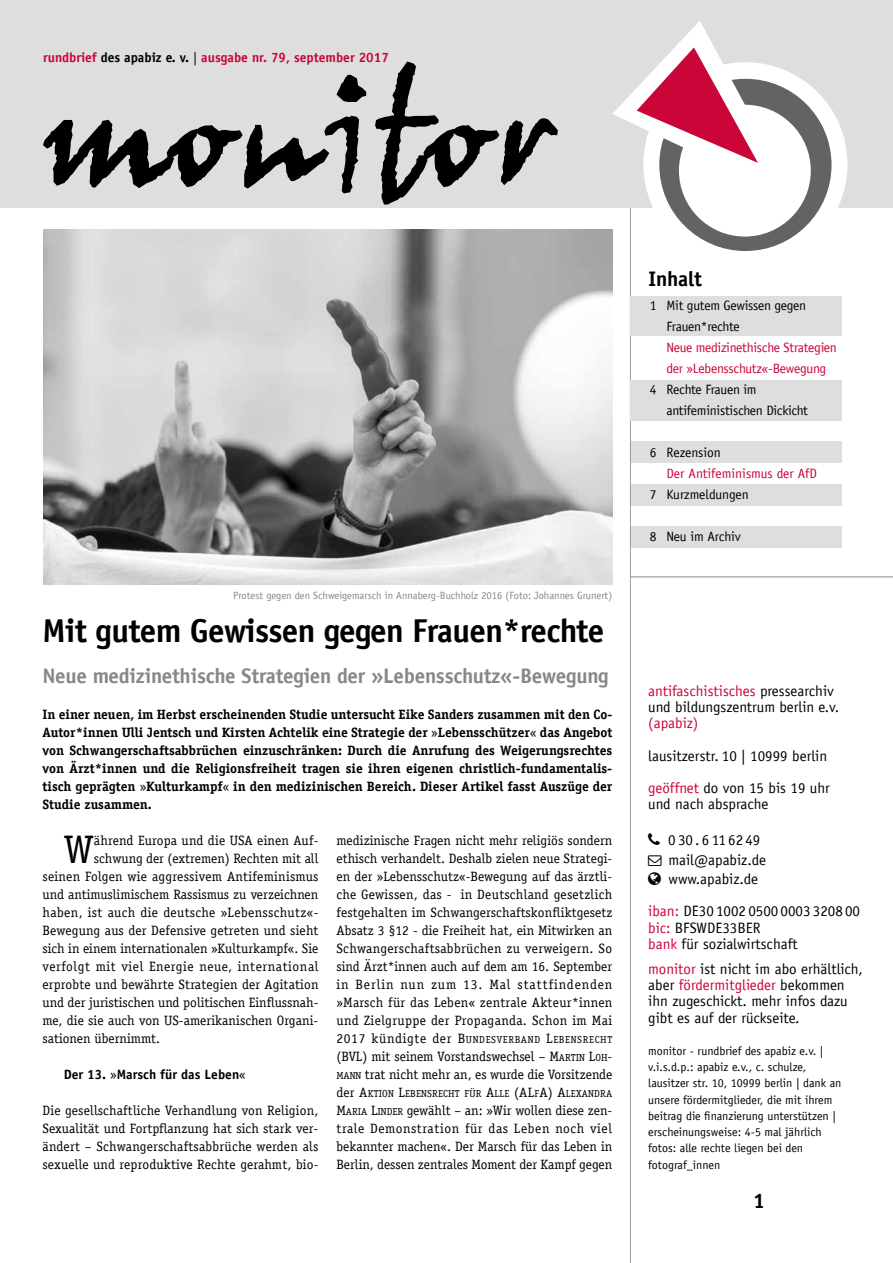
<style>
.page{position:relative;width:893px;height:1263px;background:#fff}
.page>*{position:absolute;margin:0;border:0;box-sizing:border-box;transform-origin:0 0}
.t1{font:39.75px "Officina Serif LT";color:#000}
.t2{font:700 33px "Officina Sans LT";letter-spacing:-.02em;color:#000}
.t3{font:700 21px "Officina Sans LT";letter-spacing:-.01em;color:#878787}
.t4{font:700 21px "Officina Sans LT";letter-spacing:-.01em;color:#000}
.t5{font:15px/16.2px "Officina Sans LT";color:#000}
.t6{font:15px "Officina Sans LT";color:#ca0538}
.t7{font:13.5px/18px "Officina Serif LT";color:#000;text-align:justify}
.t8{font:700 13.5px/18px "Officina Serif LT";color:#000;text-align:justify}
.t9{font:13.5px/21px "Officina Sans LT";letter-spacing:-.02em;color:#000}
.t10{font:13.5px "Officina Sans LT";letter-spacing:-.02em;color:#ca0538}
.t11{font:700 13.5px "Officina Sans LT";color:#ca0538}
.t12{font:13.5px "Officina Serif LT";letter-spacing:.02em;color:#000}
.t13{font:13.5px "Officina Serif LT";letter-spacing:.04em;color:#000}
.t14{font:13.5px "Officina Serif LT";letter-spacing:.03em;color:#000}
.t15{font:700 13.5px "Officina Sans";color:#000}
.t16{font:13.5px "Officina Sans LT";color:#000}
.t17{font:13.5px "Officina Sans LT";color:#ca0538}
.t18{font:12px/16.2px "Officina Sans LT";color:#000}
.t19{font:10.5px "Officina Sans LT";color:#878787}
.t20{font:10.2px "Officina Serif LT";letter-spacing:.02em;color:#000}
.t21{font:10.2px "Officina Serif LT";letter-spacing:.065em;color:#000}
.s1{color:#000}
.s2{font-weight:400;color:#000}
.s3{font-weight:400}
.s4{font-family:"Officina Serif LT";font-weight:400}
.s5{font-size:13.5px}
.s6{font-style:inherit}
.s7{font-size:10.2px}
.s8{font-family:"Officina Serif LT"}
.s9{color:#ca0538}
</style>
<div class="page">
<div style="left:630px;top:526px;width:212px;height:21px;background:#dedede"></div>
<div style="left:630px;top:485px;width:212px;height:21px;background:#dedede"></div>
<div style="left:630px;top:442px;width:212px;height:21px;background:#dedede"></div>
<hr style="left:630px;top:0;width:1px;height:1263px;background:#9d9d9c">
<div style="left:0;top:0;width:893px;height:207px;background:#dedede"></div>
<div style="left:643px;top:62px;width:204px;height:204px;background:#fff;border-radius:50%"></div>
<div style="left:659px;top:79px;width:172px;height:172px;background:#646363;border-radius:50%"></div>
<div style="left:679px;top:105px;width:132px;height:132px;background:#fff;border-radius:50%"></div>
<svg style="left:613px;top:21px;width:184px;height:177px"></svg>
<svg style="left:43px;top:61px;width:515px;height:144px"></svg>
<div style="left:631px;top:296px;width:211px;height:39px;background:#dedede"></div>
<div style="left:631px;top:380px;width:211px;height:40px;background:#dedede"></div>
<hr style="left:631px;top:576px;width:262px;height:1px;background:#878787">
<img style="left:43px;top:229px;width:569px;height:356px">
<p class="t11" style="left:43px;top:49px;width:347px">rundbrief <span class="s1">des apabiz e. v.</span> <span class="s2">|</span> ausgabe nr. 79, september 2017</p>
<p class="t19" style="left:233px;top:589px;width:380px">Protest gegen den Schweigemarsch in Annaberg-Buchholz 2016 (Foto: Johannes Grunert)</p>
<h2 class="t2" style="left:43px;top:610px;width:563px">Mit gutem Gewissen gegen Frauen*rechte</h2>
<h3 class="t3" style="left:43px;top:663px;width:568px">Neue medizinethische Strategien der »Lebensschutz«-Bewegung</h3>
<p class="t8" style="left:43px;top:706px;width:571px">In einer neuen, im Herbst erscheinenden Studie untersucht Eike Sanders zusammen mit den Co-Autor*innen Ulli Jentsch und Kirsten Achtelik eine Strategie der <span class="s3">»</span>Lebensschützer<span class="s3">«</span> das Angebot von Schwangerschaftsabbrüchen einzuschränken: Durch die Anrufung des Weigerungsrechtes von Ärzt*innen und die Religionsfreiheit tragen sie ihren eigenen christlich-fundamentalis&shy;tisch geprägten <span class="s3">»</span>Kulturkampf<span class="s3">«</span> in den medizinischen Bereich. Dieser Artikel fasst Auszüge der Studie zusammen.</p>
<h1 class="t1" style="left:64px;top:827px;width:32px">W</h1>
<p class="t7" style="left:94px;top:832px;width:226px">ährend Europa und die USA einen Auf-</p>
<p class="t7" style="left:94px;top:850px;width:226px">schwung der (extremen) Rechten mit all</p>
<p class="t12" style="left:43px;top:869px;width:277px">seinen Folgen wie aggressivem Antifeminismus</p>
<p class="t7" style="left:43px;top:886px;width:277px">und antimuslimischem Rassismus zu verzeichnen</p>
<p class="t14" style="left:43px;top:905px;width:277px">haben, ist auch die deutsche »Lebensschutz«-</p>
<p class="t7" style="left:43px;top:922px;width:277px">Bewegung aus der Defensive getreten und sieht</p>
<p class="t7" style="left:43px;top:940px;width:277px">sich in einem internationalen »Kulturkampf«. Sie</p>
<p class="t13" style="left:43px;top:959px;width:278px">verfolgt mit viel Energie neue, international</p>
<p class="t7" style="left:43px;top:976px;width:278px">erprobte und bewährte Strategien der Agitation</p>
<p class="t7" style="left:43px;top:994px;width:277px">und der juristischen und politischen Einflussnah-</p>
<p class="t7" style="left:43px;top:1012px;width:277px">me, die sie auch von US-amerikanischen Organi-</p>
<p class="t7" style="left:43px;top:1030px;width:119px">sationen übernimmt.</p>
<p class="t15" style="left:64px;top:1066px;width:183px">Der 13. <span class="s4">»</span>Marsch für das Leben<span class="s4">«</span></p>
<p class="t7" style="left:43px;top:1102px;width:277px">Die gesellschaftliche Verhandlung von Religion, Sexualität und Fortpflanzung hat sich stark ver&shy;ändert – Schwangerschaftsabbrüche werden als sexuelle und reproduktive Rechte gerahmt, bio-</p>
<p class="t7" style="left:336px;top:832px;width:278px">medizinische Fragen nicht mehr religiös sondern ethisch verhandelt. Deshalb zielen neue Strategi&shy;en der »Lebensschutz«-Bewegung auf das ärztli&shy;che Gewissen, das - in Deutschland gesetzlich festgehalten im Schwangerschaftskonfliktgesetz Absatz 3 §12 - die Freiheit hat, ein Mitwirken an Schwangerschaftsabbrüchen zu verweigern. So sind Ärzt*innen auch auf dem am 16. September in Berlin nun zum 13. Mal stattfindenden »Marsch für das Leben« zentrale Akteur*innen und Zielgruppe der Propaganda. Schon im Mai</p>
<p class="t21" style="left:336px;top:1034px;width:277px"><span class="s5">2017 kündigte der</span> <span class="s5">B</span>UNDESVERBAND <span class="s5">L</span>EBENSRECHT</p>
<p class="t7" style="left:336px;top:1048px;width:277px"><span class="s6">(BVL)</span> mit seinem Vorstandswechsel – <span class="s6">M</span><span class="s7">ARTIN</span> <span class="s6">L</span><span class="s7">OH</span><span class="s6">-<br></span><span class="s7">MANN</span> trat nicht mehr an, es wurde die Vorsitzende</p>
<p class="t20" style="left:336px;top:1088px;width:277px"><span class="s5">der</span> <span class="s5">A</span>KTION <span class="s5">L</span>EBENSRECHT FÜR <span class="s5">A</span>LLE <span class="s5">(AL</span>F<span class="s5">A) A</span>LEXANDRA</p>
<p class="t7" style="left:336px;top:1102px;width:277px"><span class="s6">M</span><span class="s7">ARIA</span> <span class="s6">L</span><span class="s7">INDER</span> gewählt – an: »Wir wollen diese zen&shy;trale Demonstration für das Leben noch viel bekannter machen«. Der Marsch für das Leben in Berlin, dessen zentrales Moment der Kampf gegen</p>
<h3 class="t4" style="left:648px;top:266px;width:55px">Inhalt</h3>
<p class="t9" style="left:666px;top:295px;width:141px;text-indent:-16px">1 Mit gutem Gewissen gegen<br>Frauen*rechte</p>
<p class="t10" style="left:666px;top:340px;width:172px">Neue medizinethische Strategien</p>
<p class="t10" style="left:666px;top:361px;width:161px">der <span class="s8">»</span>Lebensschutz<span class="s8">«</span>-Bewegung</p>
<p class="t9" style="left:650px;top:379px;width:108px">4 Rechte Frauen im</p>
<p class="t9" style="left:666px;top:400px;width:143px">antifeministischen Dickicht</p>
<p class="t16" style="left:650px;top:445px;width:72px">6 Rezension</p>
<p class="t17" style="left:666px;top:466px;width:152px">Der Antifeminismus der AfD</p>
<p class="t16" style="left:650px;top:487px;width:100px">7 Kurzmeldungen</p>
<p class="t9" style="left:650px;top:526px;width:92px">8 Neu im Archiv</p>
<p class="t5" style="left:648px;top:683px;width:192px"><span class="s9">antifaschistisches</span> pressearchiv und bildungszentrum berlin e.v.</p>
<p class="t6" style="left:648px;top:714px;width:52px">(apabiz)</p>
<p class="t5" style="left:648px;top:739px;width:183px;line-height:32.4px">lausitzerstr. 10 | 10999 berlin <span class="s9">geöffnet</span> do von 15 bis 19 uhr</p>
<p class="t5" style="left:648px;top:796px;width:122px">und nach absprache</p>
<p class="t5" style="left:668px;top:830px;width:99px;line-height:19.5px">030.6116249 mail@apabiz.de www.apabiz.de</p>
<p class="t5" style="left:648px;top:903px;width:213px"><span class="s9">iban:</span> DE30 1002 0500 0003 3208 00 <span class="s9">bic:</span> BFSWDE33BER<br><span class="s9">bank</span> für sozialwirtschaft</p>
<p class="t5" style="left:648px;top:961px;width:216px"><span class="s9">monitor</span> ist nicht im abo erhältlich, aber <span class="s9">fördermitglieder</span> bekommen ihn zugeschickt. mehr infos dazu gibt es auf der rückseite.</p>
<p class="t18" style="left:648px;top:1043px;width:195px">monitor - rundbrief des apabiz e.v. | v.i.s.d.p.: apabiz e.v., c. schulze, lausitzer str. 10, 10999 berlin | dank an unsere fördermitglieder, die mit ihrem beitrag die finanzierung unterstützen | erscheinungsweise: 4-5 mal jährlich fotos: alle rechte liegen bei den fotograf_innen</p>
<h3 class="t4" style="left:753px;top:1188px;width:13px">1</h3>
</div>
